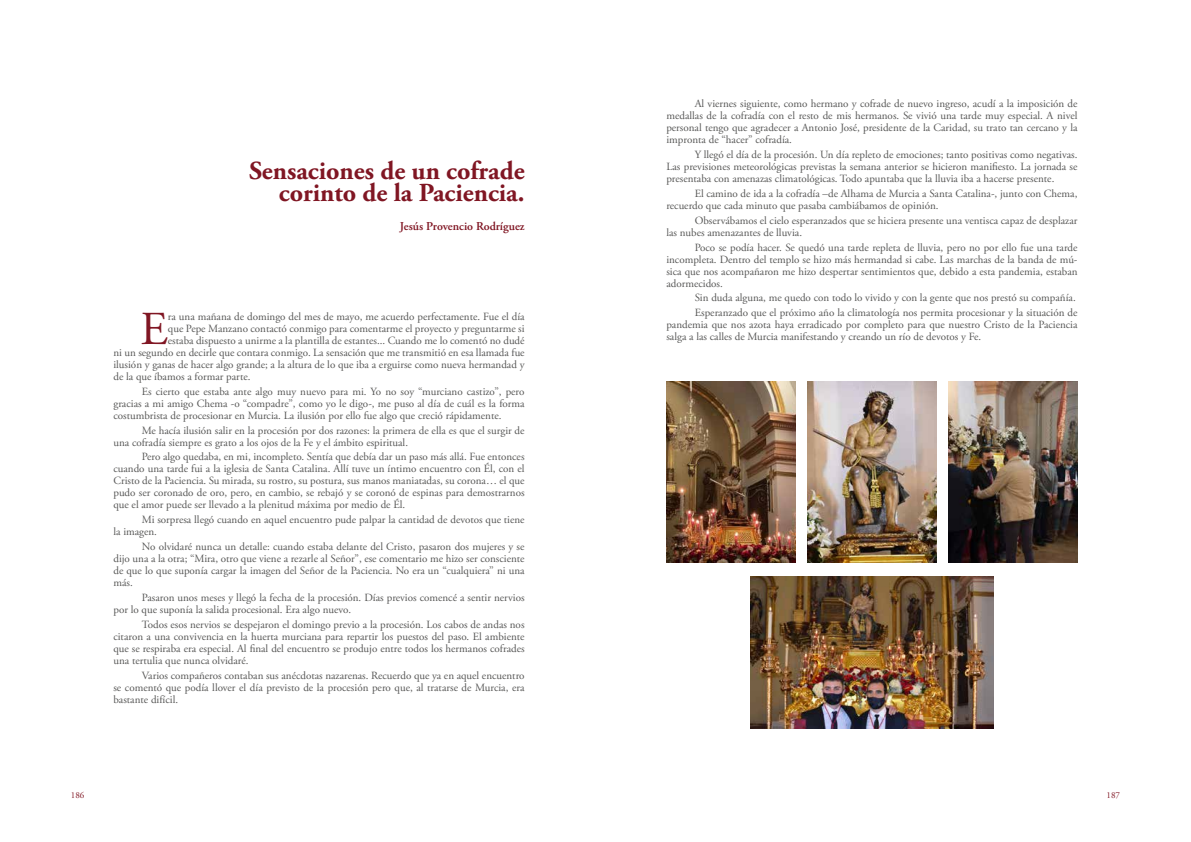
<style>
.page{position:relative;width:1191px;height:842px;background:#fff}
.page>*{position:absolute;margin:0;border:0;box-sizing:border-box;transform-origin:0 0}
.t1{font:47.2px "Adobe Garamond Pro";color:#801623}
.t2{font:700 26px/22px "Adobe Garamond Pro";color:#801623;text-align:right}
.t3{font:600 12px "Adobe Garamond Pro";color:#801623}
.t4{font:11px/12px "Adobe Garamond Pro";color:#575756;text-align:justify}
.t5{font:9px "Adobe Garamond Pro";color:#801623}
</style>
<div class="page">
<img style="left:666px;top:381px;width:129px;height:182px">
<img style="left:807px;top:381px;width:129px;height:182px">
<img style="left:948px;top:381px;width:129px;height:182px">
<img style="left:750px;top:577px;width:243px;height:151px">
<h2 class="t2" style="left:249px;top:160px;width:277px">Sensaciones de un cofrade corinto de la Paciencia.</h2>
<p class="t3" style="left:400px;top:219px;width:126px">Jesús Provencio Rodríguez</p>
<h1 class="t1" style="left:140px;top:301px;width:29px">E</h1>
<p class="t4" style="left:168px;top:311px;width:358px">ra una mañana de domingo del mes de mayo, me acuerdo perfectamente. Fue el día</p>
<p class="t4" style="left:168px;top:323px;width:358px">que Pepe Manzano contactó conmigo para comentarme el proyecto y preguntarme si</p>
<p class="t4" style="left:168px;top:335px;width:358px">estaba dispuesto a unirme a la plantilla de estantes... Cuando me lo comentó no dudé</p>
<p class="t4" style="left:113px;top:347px;width:413px">ni un segundo en decirle que contara conmigo. La sensación que me transmitió en esa llamada fue</p>
<p class="t4" style="left:113px;top:359px;width:412px">ilusión y ganas de hacer algo grande; a la altura de lo que iba a erguirse como nueva hermandad y</p>
<p class="t4" style="left:113px;top:371px;width:139px">de la que íbamos a formar parte.</p>
<p class="t4" style="left:113px;top:386px;width:413px;text-indent:28px">Es cierto que estaba ante algo muy nuevo para mi. Yo no soy “murciano castizo”, pero gracias a mi amigo Chema -o “compadre”, como yo le digo-, me puso al día de cuál es la forma costumbrista de procesionar en Murcia. La ilusión por ello fue algo que creció rápidamente.</p>
<p class="t4" style="left:113px;top:424px;width:413px;text-indent:28px">Me hacía ilusión salir en la procesión por dos razones: la primera de ella es que el surgir de una cofradía siempre es grato a los ojos de la Fe y el ámbito espiritual.</p>
<p class="t4" style="left:113px;top:451px;width:413px;text-indent:28px">Pero algo quedaba, en mi, incompleto. Sentía que debía dar un paso más allá. Fue entonces cuando una tarde fui a la iglesia de Santa Catalina. Allí tuve un íntimo encuentro con Él, con el Cristo de la Paciencia. Su mirada, su rostro, su postura, sus manos maniatadas, su corona… el que pudo ser coronado de oro, pero, en cambio, se rebajó y se coronó de espinas para demostrarnos que el amor puede ser llevado a la plenitud máxima por medio de Él.</p>
<p class="t4" style="left:113px;top:514px;width:412px;text-indent:28px">Mi sorpresa llegó cuando en aquel encuentro pude palpar la cantidad de devotos que tiene la imagen.</p>
<p class="t4" style="left:113px;top:541px;width:413px;text-indent:28px">No olvidaré nunca un detalle: cuando estaba delante del Cristo, pasaron dos mujeres y se dijo una a la otra; “Mira, otro que viene a rezarle al Señor”, ese comentario me hizo ser consciente de que lo que suponía cargar la imagen del Señor de la Paciencia. No era un “cualquiera’’ ni una más.</p>
<p class="t4" style="left:113px;top:592px;width:413px;text-indent:28px">Pasaron unos meses y llegó la fecha de la procesión. Días previos comencé a sentir nervios por lo que suponía la salida procesional. Era algo nuevo.</p>
<p class="t4" style="left:113px;top:619px;width:413px;text-indent:28px">Todos esos nervios se despejaron el domingo previo a la procesión. Los cabos de andas nos citaron a una convivencia en la huerta murciana para repartir los puestos del paso. El ambiente que se respiraba era especial. Al final del encuentro se produjo entre todos los hermanos cofrades una tertulia que nunca olvidaré.</p>
<p class="t4" style="left:113px;top:669px;width:413px;text-indent:28px">Varios compañeros contaban sus anécdotas nazarenas. Recuerdo que ya en aquel encuentro se comentó que podía llover el día previsto de la procesión pero que, al tratarse de Murcia, era bastante difícil.</p>
<p class="t4" style="left:666px;top:98px;width:413px;text-indent:28px">Al viernes siguiente, como hermano y cofrade de nuevo ingreso, acudí a la imposición de medallas de la cofradía con el resto de mis hermanos. Se vivió una tarde muy especial. A nivel personal tengo que agradecer a Antonio José, presidente de la Caridad, su trato tan cercano y la impronta de “hacer” cofradía.</p>
<p class="t4" style="left:666px;top:149px;width:412px;text-indent:28px">Y llegó el día de la procesión. Un día repleto de emociones; tanto positivas como negativas.<br>Las previsiones meteorológicas previstas la semana anterior se hicieron manifiesto. La jornada se presentaba con amenazas climatológicas. Todo apuntaba que la lluvia iba a hacerse presente.</p>
<p class="t4" style="left:666px;top:188px;width:412px;text-indent:28px">El camino de ida a la cofradía –de Alhama de Murcia a Santa Catalina-, junto con Chema, recuerdo que cada minuto que pasaba cambiábamos de opinión.</p>
<p class="t4" style="left:666px;top:215px;width:413px;text-indent:28px">Observábamos el cielo esperanzados que se hiciera presente una ventisca capaz de desplazar las nubes amenazantes de lluvia.</p>
<p class="t4" style="left:666px;top:241px;width:413px;text-indent:28px">Poco se podía hacer. Se quedó una tarde repleta de lluvia, pero no por ello fue una tarde incompleta. Dentro del templo se hizo más hermandad si cabe. Las marchas de la banda de mú&shy;sica que nos acompañaron me hizo despertar sentimientos que, debido a esta pandemia, estaban adormecidos.</p>
<p class="t4" style="left:694px;top:291px;width:384px;line-height:14.8px">Sin duda alguna, me quedo con todo lo vivido y con la gente que nos prestó su compañía.<br>Esperanzado que el próximo año la climatología nos permita procesionar y la situación de</p>
<p class="t4" style="left:666px;top:319px;width:412px">pandemia que nos azota haya erradicado por completo para que nuestro Cristo de la Paciencia salga a las calles de Murcia manifestando y creando un río de devotos y Fe.</p>
<p class="t5" style="left:71px;top:789px;width:15px">186</p>
<p class="t5" style="left:1106px;top:789px;width:15px">187</p>
</div>
